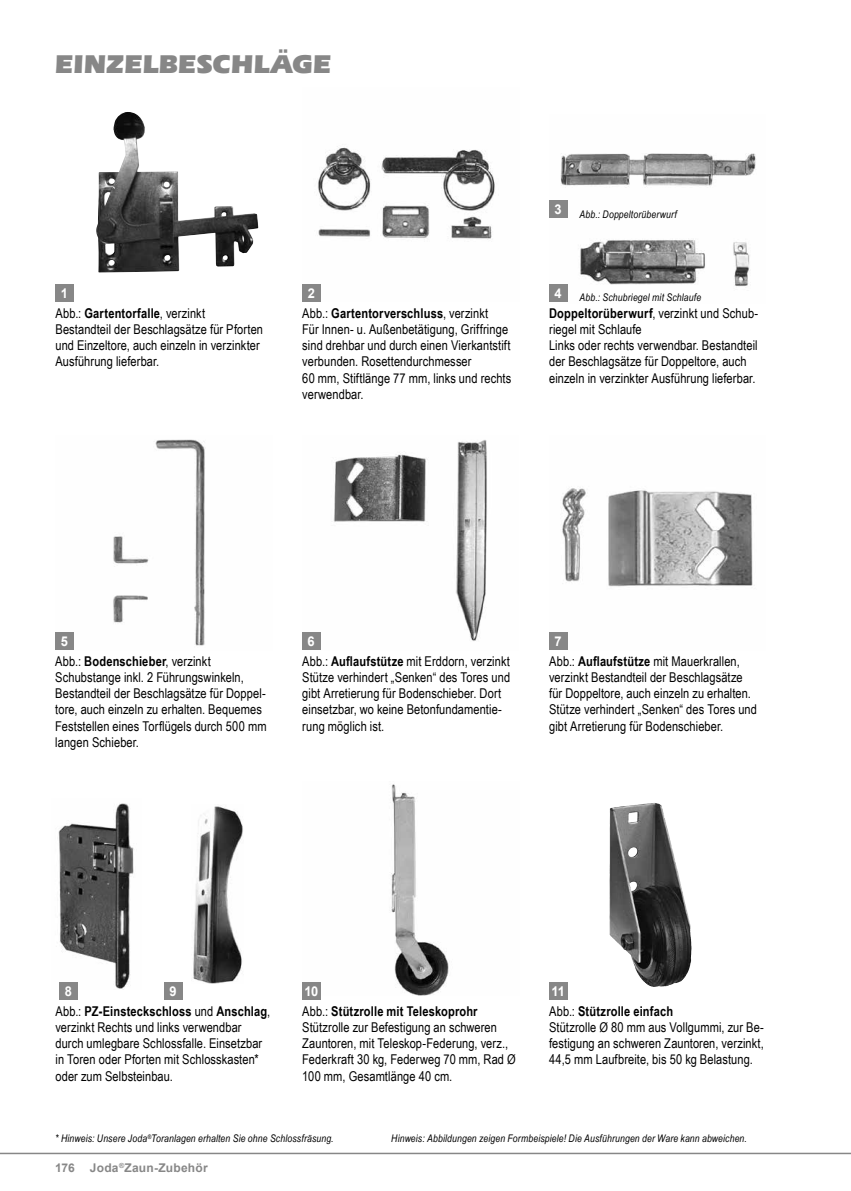
<style>
.page{position:relative;width:851px;height:1191px;background:#fff}
.page>*{position:absolute;margin:0;border:0;box-sizing:border-box;transform-origin:0 0}
.t1{font:900 27px "Eras IT Cby BT";letter-spacing:.015em;color:#878787}
.t2{font:13.5px/16.2px "Arial Narrow";letter-spacing:.005em;color:#000}
.t3{font:700 13.5px "Arial";color:#fff;scale:.95 1}
.t4{font:700 12px "Arial";letter-spacing:.015em;color:#878787}
.t5{font:italic 10.5px "Arial Narrow";letter-spacing:.015em;color:#000}
.s1{font-weight:700}
</style>
<div class="page">
<hr style="left:0;top:1152px;width:850px;height:2px;background:#878787">
<img style="left:58px;top:803px;width:76px;height:187px">
<img style="left:609px;top:803px;width:44px;height:168px">
<img style="left:320px;top:440px;width:167px;height:210px">
<img style="left:73px;top:439px;width:132px;height:211px">
<img style="left:560px;top:153px;width:196px;height:33px">
<img style="left:96px;top:112px;width:162px;height:160px">
<img style="left:318px;top:146px;width:177px;height:156px">
<img style="left:320px;top:784px;width:129px;height:212px">
<img style="left:567px;top:200px;width:183px;height:102px">
<div style="left:55px;top:284px;width:18px;height:18px;background:#878787"></div>
<div style="left:302px;top:284px;width:18px;height:18px;background:#878787"></div>
<div style="left:549px;top:284px;width:18px;height:18px;background:#878787"></div>
<div style="left:549px;top:200px;width:18px;height:18px;background:#878787"></div>
<div style="left:55px;top:632px;width:18px;height:18px;background:#878787"></div>
<div style="left:302px;top:632px;width:18px;height:18px;background:#878787"></div>
<div style="left:549px;top:982px;width:18px;height:18px;background:#878787"></div>
<img style="left:562px;top:488px;width:191px;height:162px">
<div style="left:549px;top:632px;width:18px;height:18px;background:#878787"></div>
<div style="left:59px;top:982px;width:19px;height:18px;background:#878787"></div>
<div style="left:302px;top:982px;width:18px;height:18px;background:#878787"></div>
<div style="left:164px;top:982px;width:18px;height:18px;background:#878787"></div>
<img style="left:193px;top:806px;width:50px;height:177px">
<h1 class="t1" style="left:55px;top:47px;width:277px">EINZELBESCHLÄGE</h1>
<p class="t3" style="left:554px;top:200px;width:9px">3</p>
<p class="t5" style="left:579px;top:207px;width:99px">Abb.: Doppeltorüberwurf</p>
<p class="t3" style="left:61px;top:284px;width:9px">1</p>
<p class="t3" style="left:308px;top:284px;width:9px">2</p>
<p class="t3" style="left:554px;top:284px;width:9px">4</p>
<p class="t5" style="left:579px;top:290px;width:123px">Abb.: Schubriegel mit Schlaufe</p>
<p class="t2" style="left:55px;top:304px;width:209px">Abb.: <span class="s1">Gartentorfalle</span>, verzinkt Bestandteil der Beschlagsätze für Pforten und Einzeltore, auch einzeln in verzinkter Ausführung lieferbar.</p>
<p class="t2" style="left:302px;top:304px;width:210px">Abb.: <span class="s1">Gartentorverschluss</span>, verzinkt<br>Für Innen- u. Außenbetätigung, Griffringe sind drehbar und durch einen Vierkantstift verbunden. Rosettendurchmesser<br>60 mm, Stiftlänge 77 mm, links und rechts verwendbar.</p>
<p class="t2" style="left:549px;top:304px;width:210px"><span class="s1">Doppeltorüberwurf</span>, verzinkt und Schub-- riegel mit Schlaufe<br>Links oder rechts verwendbar. Bestandteil der Beschlagsätze für Doppeltore, auch einzeln in verzinkter Ausführung lieferbar.</p>
<p class="t3" style="left:61px;top:632px;width:9px">5</p>
<p class="t3" style="left:307px;top:632px;width:9px">6</p>
<p class="t2" style="left:55px;top:652px;width:213px">Abb.: <span class="s1">Bodenschieber</span>, verzinkt Schubstange inkl. 2 Führungswinkeln, Bestandteil der Beschlagsätze für Doppel&shy;tore, auch einzeln zu erhalten. Bequemes Feststellen eines Torflügels durch 500 mm langen Schieber.</p>
<p class="t2" style="left:302px;top:652px;width:209px">Abb.: <span class="s1">Auflaufstütze</span> mit Erddorn, verzinkt Stütze verhindert „Senken“ des Tores und gibt Arretierung für Bodenschieber. Dort einsetzbar, wo keine Betonfundamentie&shy;rung möglich ist.</p>
<p class="t3" style="left:554px;top:632px;width:9px">7</p>
<p class="t2" style="left:549px;top:652px;width:209px">Abb.: <span class="s1">Auflaufstütze</span> mit Mauerkrallen, verzinkt Bestandteil der Beschlagsätze für Doppeltore, auch einzeln zu erhalten.<br>Stütze verhindert „Senken“ des Tores und gibt Arretierung für Bodenschieber.</p>
<p class="t3" style="left:65px;top:982px;width:9px">8</p>
<p class="t3" style="left:169px;top:982px;width:9px">9</p>
<p class="t3" style="left:304px;top:982px;width:16px">10</p>
<p class="t2" style="left:55px;top:1002px;width:216px">Abb.: <span class="s1">PZ-Einsteckschloss</span> und <span class="s1">Anschlag</span>, verzinkt Rechts und links verwendbar durch umlegbare Schlossfalle. Einsetzbar in Toren oder Pforten mit Schlosskasten* oder zum Selbsteinbau.</p>
<p class="t2" style="left:302px;top:1002px;width:215px">Abb.: <span class="s1">Stützrolle mit Teleskoprohr </span>Stützrolle zur Befestigung an schweren Zauntoren, mit Teleskop-Federung, verz., Federkraft 30 kg, Federweg 70 mm, Rad Ø 100 mm, Gesamtlänge 40 cm.</p>
<p class="t3" style="left:551px;top:982px;width:16px">11</p>
<p class="t2" style="left:549px;top:1002px;width:216px">Abb.: <span class="s1">Stützrolle einfach<br></span>Stützrolle Ø 80 mm aus Vollgummi, zur Be&shy;festigung an schweren Zauntoren, verzinkt, 44,5 mm Laufbreite, bis 50 kg Belastung.</p>
<p class="t5" style="left:55px;top:1131px;width:280px">* Hinweis: Unsere Joda<sup>®</sup>Toranlagen erhalten Sie ohne Schlossfräsung.</p>
<p class="t5" style="left:391px;top:1131px;width:357px">Hinweis: Abbildungen zeigen Formbeispiele! Die Ausführungen der Ware kann abweichen.</p>
<p class="t4" style="left:55px;top:1160px;width:21px">176</p>
<p class="t4" style="left:90px;top:1160px;width:119px">Joda<sup>®</sup>Zaun-Zubehör</p>
</div>
